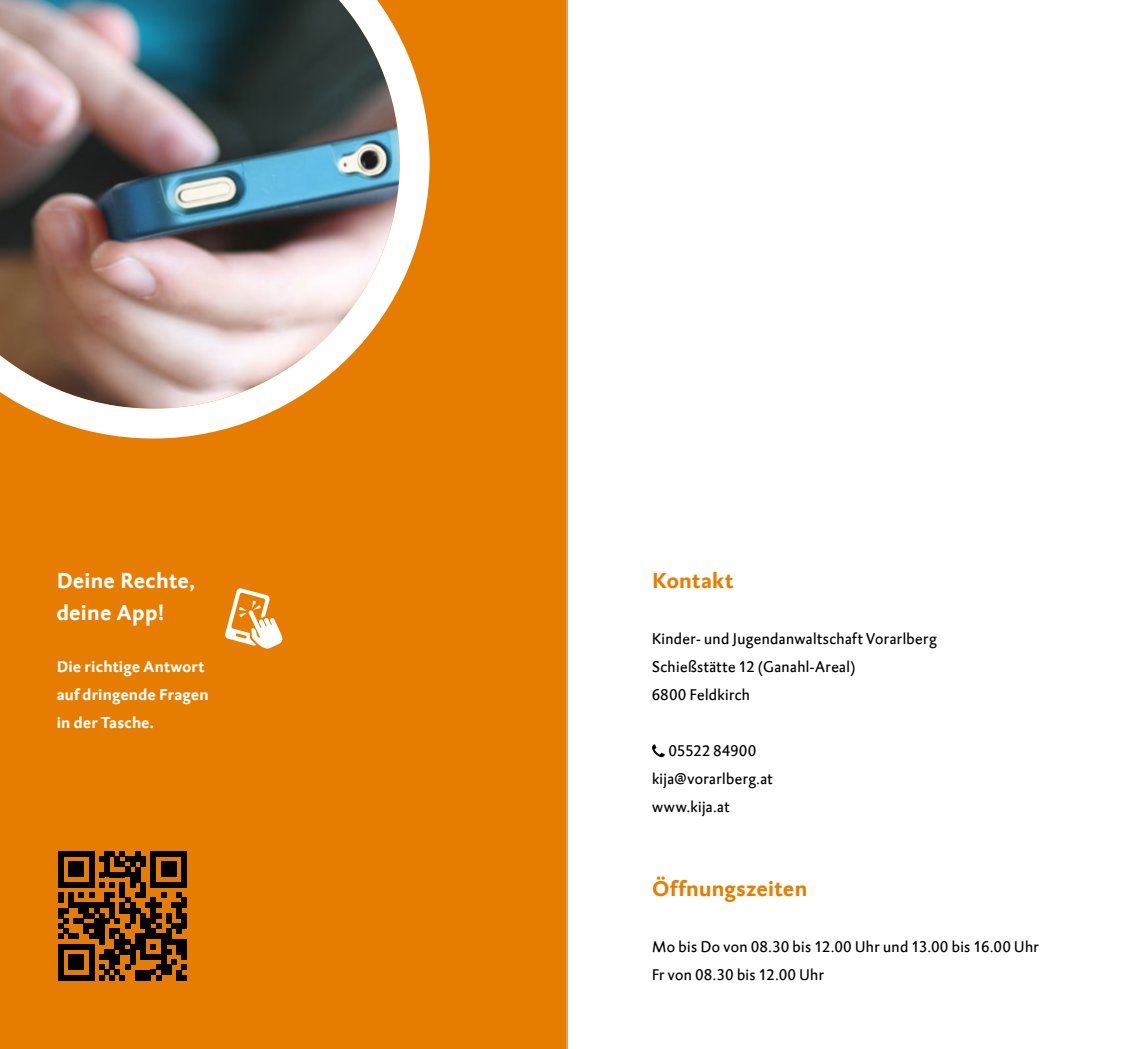
<style>
.page{position:relative;width:1134px;height:1049px;background:#fff}
.page>*{position:absolute;margin:0;border:0;box-sizing:border-box;transform-origin:0 0}
.t1{font:700 22px "DTL Caspari ST";letter-spacing:.02em;color:#e77d00}
.t2{font:700 22px/32px "DTL Caspari ST";letter-spacing:.025em;color:#fff}
.t3{font:16px/28px "DTL Caspari T";letter-spacing:.025em;color:#000}
.t4{font:700 16px/28px "DTL Caspari ST";letter-spacing:.02em;color:#fff}
</style>
<div class="page">
<div style="left:0;top:0;width:567px;height:1049px;background:#e77d00"></div>
<img style="left:0;top:0;width:430px;height:438px">
<svg style="left:58px;top:851px;width:129px;height:129px"></svg>
<svg style="left:225px;top:588px;width:57px;height:61px"></svg>
<svg style="left:652px;top:744px;width:13px;height:13px"></svg>
<hr style="left:567px;top:0;width:1px;height:1049px;background:#c6c6c6">
<h1 class="t2" style="left:57px;top:564px;width:139px">Deine Rechte, deine App!</h1>
<p class="t4" style="left:57px;top:653px;width:153px">Die richtige Antwort auf dringende Fragen in der Tasche.</p>
<h1 class="t1" style="left:652px;top:567px;width:83px">Kontakt</h1>
<p class="t3" style="left:652px;top:625px;width:286px">Kinder- und Jugendanwaltschaft Vorarlberg<br>Schießstätte 12 (Ganahl-Areal)<br>6800 Feldkirch</p>
<p class="t3" style="left:652px;top:737px;width:122px;text-indent:17px">05522 84900 kija@vorarlberg.at www.kija.at</p>
<h1 class="t1" style="left:652px;top:875px;width:157px">Öffnungszeiten</h1>
<p class="t3" style="left:652px;top:933px;width:388px">Mo bis Do von 08.30 bis 12.00 Uhr und 13.00 bis 16.00 Uhr<br>Fr von 08.30 bis 12.00 Uhr</p>
</div>
